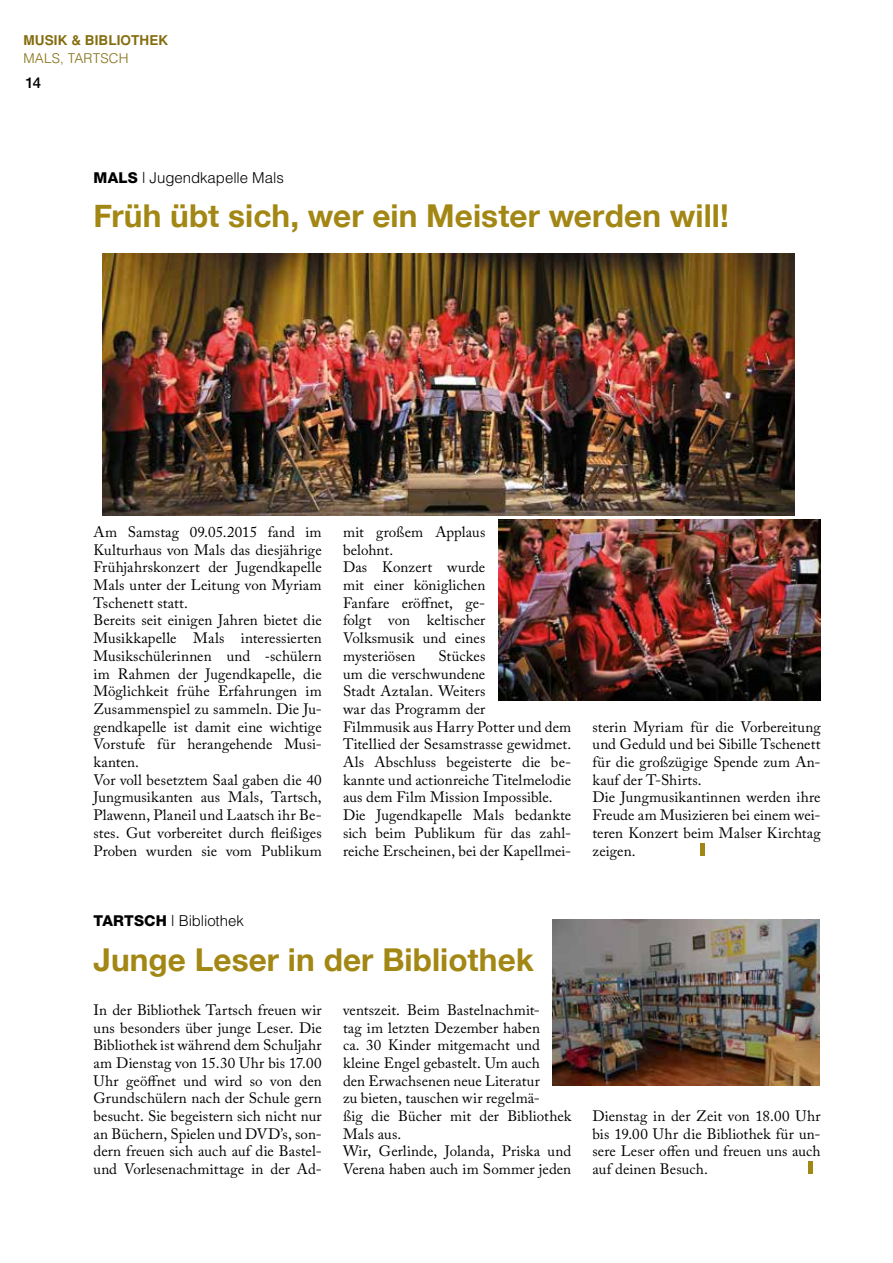
<style>
.page{position:relative;width:893px;height:1263px;background:#fff}
.page>*{position:absolute;margin:0;border:0;box-sizing:border-box;transform-origin:0 0}
.t1{font:700 31.5px "Helvetica Neue";letter-spacing:.005em;color:#a38714}
.t2{font:15px/17.7px "Adobe Caslon Pro";letter-spacing:.005em;color:#000}
.t3{font:300 15px "Helvetica";letter-spacing:-.005em;color:#000}
.t4{font:500 15px "Helvetica Neue";color:#000}
.t5{font:700 13.5px "Helvetica";letter-spacing:.01em;color:#846d0f}
.t6{font:300 13.5px "Helvetica";letter-spacing:.01em;color:#846d0f}
.s1{font-family:"Helvetica Neue";font-weight:800}
.s2{font-family:"Calibri"}
</style>
<div class="page">
<img style="left:102px;top:254px;width:692px;height:261px">
<img style="left:498px;top:519px;width:323px;height:182px">
<div style="left:700px;top:843px;width:5px;height:12px;background:#a38714"></div>
<div style="left:808px;top:1161px;width:5px;height:13px;background:#a38714"></div>
<img style="left:553px;top:920px;width:266px;height:166px">
<p class="t5" style="left:23px;top:32px;width:146px">MUSIK &amp; BIBLIOTHEK</p>
<p class="t6" style="left:23px;top:49px;width:107px">MALS, TARTSCH</p>
<p class="t4" style="left:26px;top:74px;width:17px">14</p>
<p class="t3" style="left:94px;top:168px;width:192px"><span class="s1">MALS</span> | Jugendkapelle Mals</p>
<h1 class="t1" style="left:94px;top:197px;width:637px">Früh übt sich, wer ein Meister werden will!</h1>
<p class="t2" style="left:94px;top:523px;width:230px">Am Samstag 09.05.2015 fand im<br>Kulturhaus von Mals das diesjährige<br>Frühjahrskonzert der Jugendkapelle<br>Mals unter der Leitung von Myriam<br>Tschenett statt.<br>Bereits seit einigen Jahren bietet die<br>Musikkapelle Mals interessierten<br>Musikschülerinnen und <span class="s2">-</span>schülern im Rahmen der Jugendkapelle, die<br>Möglichkeit frühe Erfahrungen im<br>Zusammenspiel zu sammeln. Die Ju&shy;gendkapelle ist damit eine wichtige<br>Vorstufe für herangehende Musi&shy;kanten.<br>Vor voll besetztem Saal gaben die 40<br>Jungmusikanten aus Mals, Tartsch,<br>Plawenn, Planeil und Laatsch ihr Be&shy;stes. Gut vorbereitet durch fleißiges<br>Proben wurden sie vom Publikum</p>
<p class="t2" style="left:343px;top:523px;width:144px">mit großem Applaus belohnt.<br>Das Konzert wurde mit einer königlichen<br>Fanfare eröffnet, ge&shy;folgt von keltischer<br>Volksmusik und eines mysteriösen</p>
<p class="t2" style="left:343px;top:647px;width:230px;text-indent:95px">Stückes<br>um die verschwundene<br>Stadt Aztalan. Weiters<br>war das Programm der<br>Filmmusik aus Harry Potter und dem<br>Titellied der Sesamstrasse gewidmet.<br>Als Abschluss begeisterte die be&shy;kannte und actionreiche Titelmelodie aus dem Film Mission Impossible.<br>Die Jugendkapelle Mals bedankte sich beim Publikum für das zahl&shy;reiche Erscheinen, bei der Kapellmei-</p>
<p class="t2" style="left:592px;top:718px;width:230px">sterin Myriam für die Vorbereitung und Geduld und bei Sibille Tschenett für die großzügige Spende zum An&shy;kauf der T-Shirts.<br>Die Jungmusikantinnen werden ihre<br>Freude am Musizieren bei einem wei&shy;teren Konzert beim Malser Kirchtag zeigen.</p>
<p class="t3" style="left:94px;top:912px;width:152px"><span class="s1">TARTSCH</span> | Bibliothek</p>
<h1 class="t1" style="left:94px;top:940px;width:442px">Junge Leser in der Bibliothek</h1>
<p class="t2" style="left:343px;top:1001px;width:230px">ventszeit. Beim Bastelnachmit-<br>tag im letzten Dezember haben<br>ca. 30 Kinder mitgemacht und kleine Engel gebastelt. Um auch<br>den Erwachsenen neue Literatur<br>zu bieten, tauschen wir regelmä-<br>ßig die Bücher mit der Bibliothek<br>Mals aus.<br>Wir, Gerlinde, Jolanda, Priska und<br>Verena haben auch im Sommer jeden</p>
<p class="t2" style="left:94px;top:1001px;width:230px;text-align:justify">In der Bibliothek Tartsch freuen wir uns besonders über junge Leser. Die Bibliothek ist während dem Schuljahr am Dienstag von 15.30 Uhr bis 17.00<br>Uhr geöffnet und wird so von den Grundschülern nach der Schule gern besucht. Sie begeistern sich nicht nur an Büchern, Spielen und DVD’s, son&shy;dern freuen sich auch auf die Bastel&shy;und Vorlesenachmittage in der Ad-</p>
<p class="t2" style="left:592px;top:1107px;width:230px;text-align:justify">Dienstag in der Zeit von 18.00 Uhr bis 19.00 Uhr die Bibliothek für un&shy;sere Leser offen und freuen uns auch auf deinen Besuch.</p>
</div>
